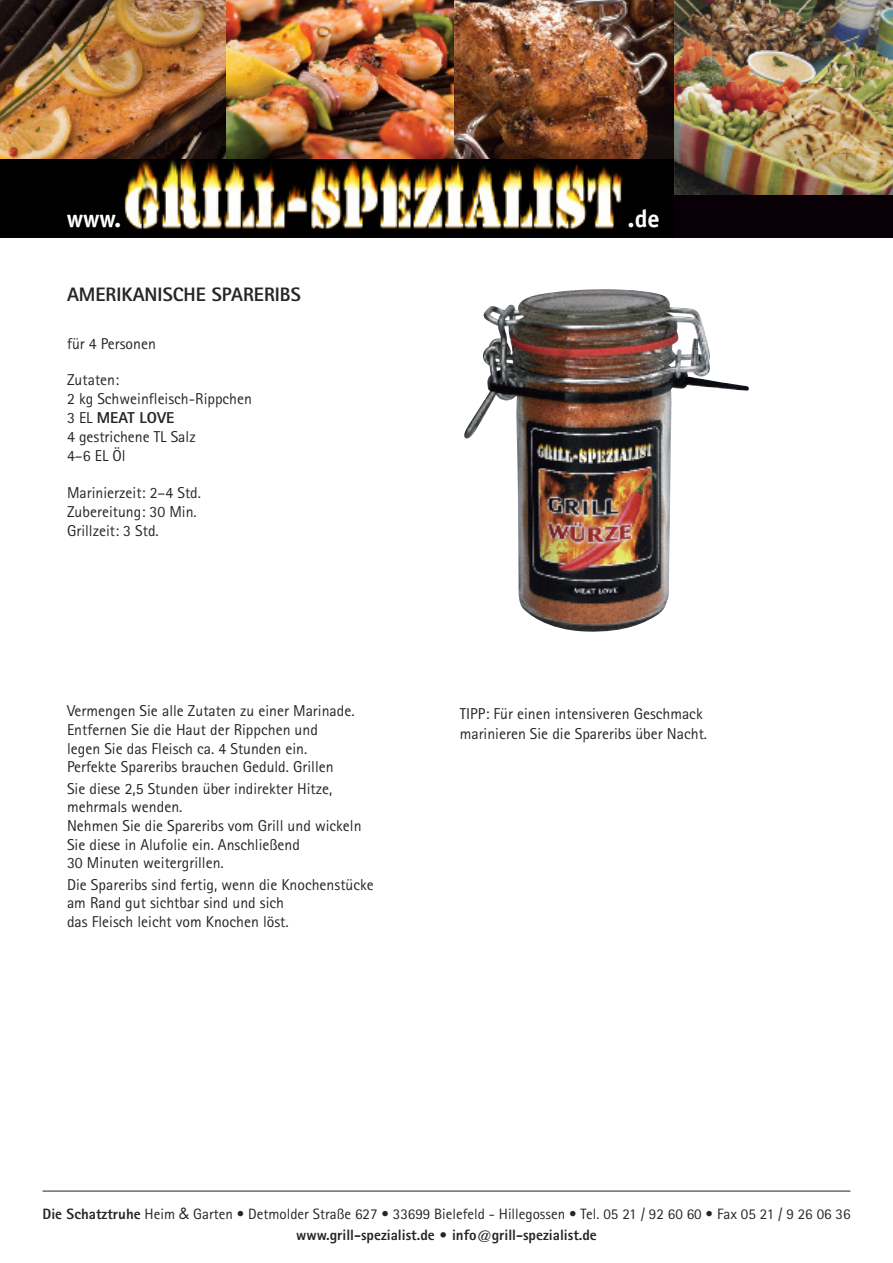
<style>
.page{position:relative;width:893px;height:1263px;background:#fff}
.page>*{position:absolute;margin:0;border:0;box-sizing:border-box;transform-origin:0 0}
.t1{font:700 24.6px "Officina Sans";color:#fff}
.t2{font:700 24.45px "Officina Sans";color:#fff}
.t3{font:800 19.5px "Rotis Sans Serif";color:#272627}
.t4{font:15.75px/18.9px "Rotis Sans Serif";color:#272627}
.t5{font:15px/21px "Rotis Sans Serif";color:#272627;text-align:center}
.s1{font-family:"Koz Min Pr 6 N";font-weight:500}
.s2{font-weight:800}
.s3{font-family:"Futura"}
</style>
<div class="page">
<img style="left:0;top:0;width:227px;height:159px">
<img style="left:227px;top:0;width:227px;height:159px">
<img style="left:454px;top:0;width:220px;height:159px">
<img style="left:674px;top:0;width:219px;height:196px">
<div style="left:0;top:196px;width:893px;height:42px;background:#090007"></div>
<hr style="left:43px;top:1191px;width:807px;height:1px;background:#272627">
<img style="left:464px;top:289px;width:285px;height:343px">
<img style="left:0;top:159px;width:674px;height:71px">
<h2 class="t2" style="left:67px;top:209px;width:56px">www.</h2>
<h1 class="t1" style="left:627px;top:209px;width:34px">.de</h1>
<p class="t3" style="left:67px;top:288px;width:235px">AMERIKANISCHE SPARERIBS</p>
<p class="t4" style="left:67px;top:335px;width:90px">fu<span class="s1">̈</span>r 4 Personen</p>
<p class="t4" style="left:67px;top:372px;width:186px">Zutaten:<br>2 kg Schweinfleisch-Rippchen<br>3 EL <span class="s2">MEAT LOVE<br></span>4 gestrichene TL Salz<br>4–6 EL Öl</p>
<p class="t4" style="left:67px;top:485px;width:136px">Marinierzeit: 2–4 Std.<br>Zubereitung: 30 Min.<br>Grillzeit: 3 Std.</p>
<p class="t4" style="left:67px;top:702px;width:289px">Vermengen Sie alle Zutaten zu einer Marinade.<br>Entfernen Sie die Haut der Rippchen und legen Sie das Fleisch ca. 4 Stunden ein.<br>Perfekte Spareribs brauchen Geduld. Grillen</p>
<p class="t4" style="left:67px;top:782px;width:267px;line-height:17.4px">Sie diese 2,5 Stunden u<span class="s1">̈</span>ber indirekter Hitze, mehrmals wenden.</p>
<p class="t4" style="left:67px;top:817px;width:296px">Nehmen Sie die Spareribs vom Grill und wickeln<br>Sie diese in Alufolie ein. Anschließend<br>30 Minuten weitergrillen.</p>
<p class="t4" style="left:67px;top:878px;width:308px;line-height:17.4px">Die Spareribs sind fertig, wenn die Knochenstu<span class="s1">̈</span>cke am Rand gut sichtbar sind und sich</p>
<p class="t4" style="left:67px;top:913px;width:223px">das Fleisch leicht vom Knochen löst.</p>
<p class="t4" style="left:460px;top:705px;width:249px;line-height:20.4px">TIPP: Fu<span class="s1">̈</span>r einen intensiveren Geschmack marinieren Sie die Spareribs u<span class="s1">̈</span>ber Nacht.</p>
<p class="t5" style="left:42px;top:1205px;width:810px"><span class="s2">Die Schatztruhe</span> Heim <span class="s3">&amp;</span> Garten • Detmolder Straße 627 • 33699 Bielefeld - Hillegossen • Tel. 05 21 / 92 60 60 • Fax 05 21 / 9 26 06 36 <span class="s2">www.grill-spezialist.de • info@grill-spezialist.de</span></p>
</div>
